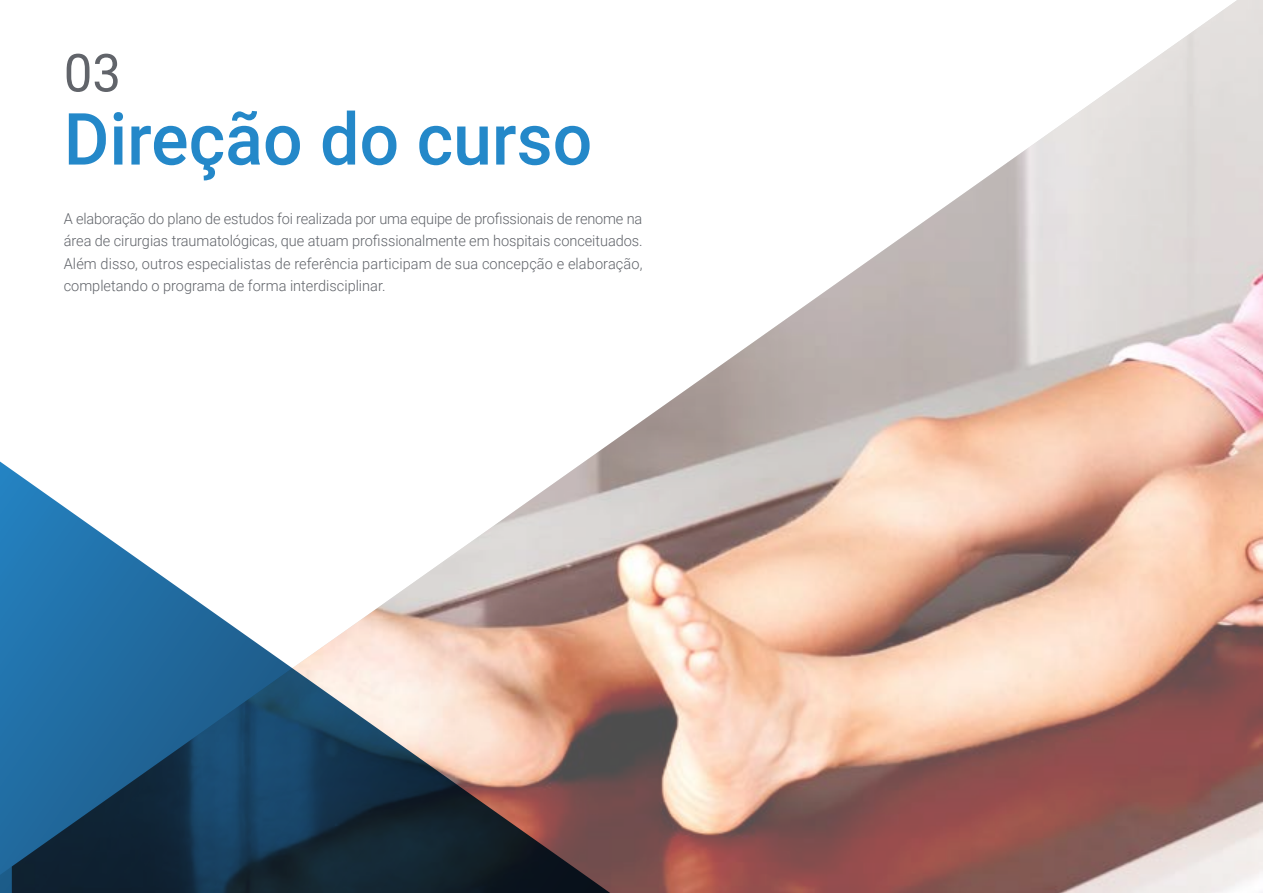
<style>
.page{position:relative;width:1263px;height:893px;background:#fff}
.page>*{position:absolute;margin:0;border:0;box-sizing:border-box;transform-origin:0 0}
.t1{font:500 72px "Roboto";color:#2488c9}
.t2{font:52.5px "Roboto";color:#61646a}
.t3{font:300 15px/22.5px "Roboto";color:#61646a;text-align:justify}
</style>
<div class="page">
<img style="left:607px;top:0;width:656px;height:893px">
<svg style="left:0;top:446px;width:640px;height:447px"></svg>
<h2 class="t2" style="left:64px;top:36px;width:59px">03</h2>
<h1 class="t1" style="left:64px;top:89px;width:530px">Direção do curso</h1>
<p class="t3" style="left:64px;top:207px;width:580px">A elaboração do plano de estudos foi realizada por uma equipe de profissionais de renome na área de cirurgias traumatológicas, que atuam profissionalmente em hospitais conceituados.<br>Além disso, outros especialistas de referência participam de sua concepção e elaboração, completando o programa de forma interdisciplinar.</p>
</div>
